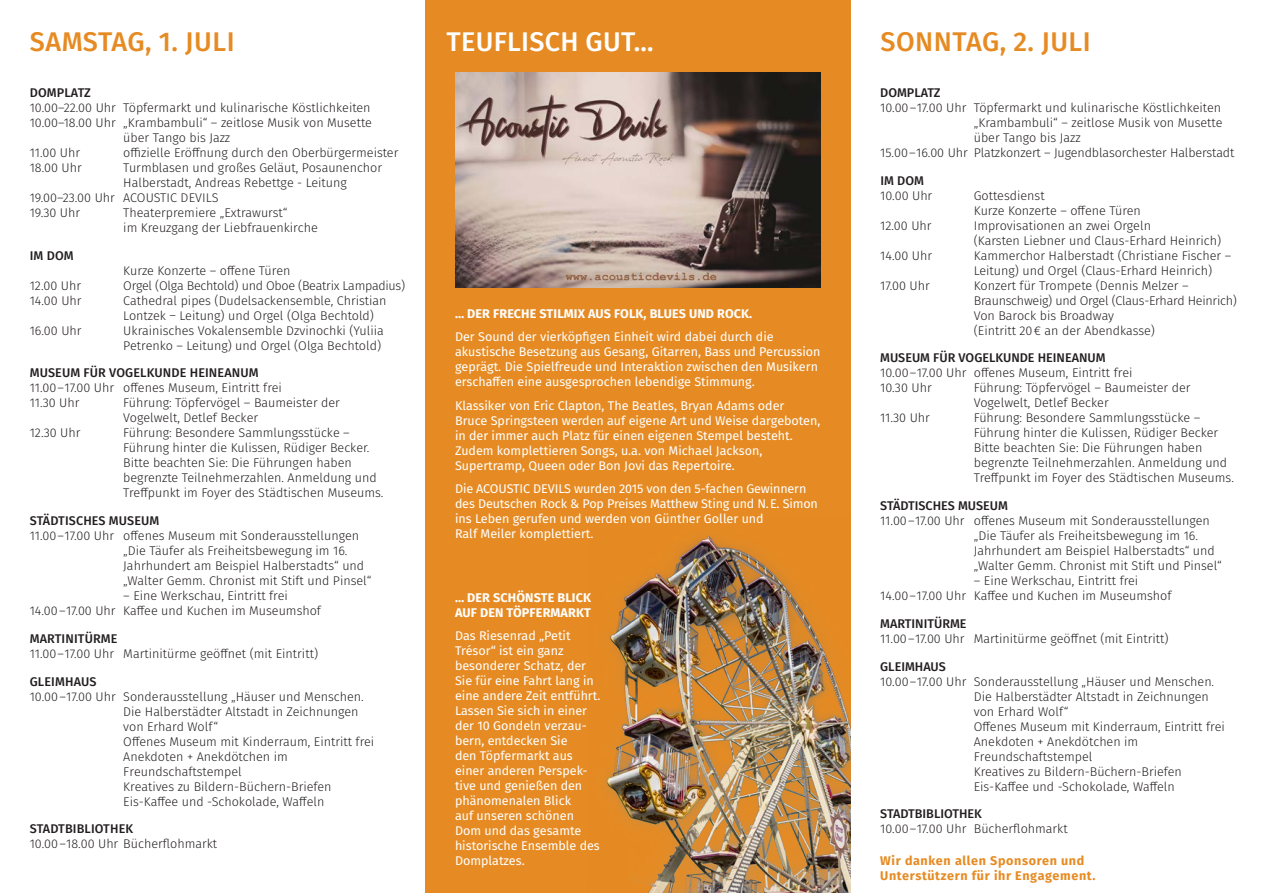
<style>
.page{position:relative;width:1263px;height:893px;background:#fff}
.page>*{position:absolute;margin:0;border:0;box-sizing:border-box;transform-origin:0 0}
.t1{font:500 27px "Fira Sans";letter-spacing:.02em;color:#e68b23}
.t2{font:500 27px "Fira Sans";letter-spacing:.01em;color:#fff}
.t3{font:300 12.6px/15px "Fira Sans";color:#231f20}
.t4{font:12.6px/15px "Fira Sans";color:#fff}
.t5{font:500 12.6px "Fira Sans";color:#231f20}
.t6{font:700 12.6px/15px "Fira Sans";letter-spacing:.01em;color:#fff}
.t7{font:700 12.6px/15.1px "Fira Sans";letter-spacing:.05em;color:#e68b23}
.t8{font:300 12.6px "Fira Sans";letter-spacing:-.02em;color:#231f20}
</style>
<div class="page">
<div style="left:425px;top:0;width:425px;height:893px;background:#e68b23"></div>
<img style="left:605px;top:536px;width:245px;height:357px">
<img style="left:455px;top:72px;width:366px;height:216px">
<h1 class="t1" style="left:30px;top:20px;width:206px">SAMSTAG, 1. JULI</h1>
<p class="t5" style="left:30px;top:82px;width:63px">DOMPLATZ</p>
<p class="t3" style="left:30px;top:100px;width:342px">10.00–22.00 Uhr Töpfermarkt und kulinarische Köstlichkeiten</p>
<p class="t3" style="left:30px;top:115px;width:344px">10.00–18.00 Uhr „Krambambuli“ – zeitlose Musik von Musette</p>
<p class="t3" style="left:123px;top:130px;width:108px">über Tango bis Jazz</p>
<p class="t3" style="left:30px;top:145px;width:52px">11.00 Uhr</p>
<p class="t3" style="left:123px;top:145px;width:277px">offizielle Eröffnung durch den Oberbürgermeister</p>
<p class="t3" style="left:30px;top:160px;width:54px">18.00 Uhr</p>
<p class="t3" style="left:123px;top:160px;width:260px">Turmblasen und großes Geläut, Posaunenchor</p>
<p class="t3" style="left:123px;top:175px;width:225px">Halberstadt, Andreas Rebettge - Leitung</p>
<p class="t3" style="left:30px;top:190px;width:190px">19.00–23.00 Uhr ACOUSTIC DEVILS</p>
<p class="t3" style="left:30px;top:205px;width:52px">19.30 Uhr</p>
<p class="t3" style="left:123px;top:205px;width:196px">Theaterpremiere „Extrawurst“<br>im Kreuzgang der Liebfrauenkirche</p>
<p class="t5" style="left:30px;top:245px;width:45px">IM DOM</p>
<p class="t3" style="left:123px;top:263px;width:169px">Kurze Konzerte – offene Türen</p>
<p class="t3" style="left:30px;top:278px;width:53px">12.00 Uhr</p>
<p class="t8" style="left:123px;top:276px;width:283px">Orgel (Olga Bechtold) und Oboe (Beatrix Lampadius)</p>
<p class="t3" style="left:30px;top:293px;width:53px">14.00 Uhr</p>
<p class="t3" style="left:123px;top:293px;width:265px">Cathedral pipes (Dudelsackensemble, Christian<br>Lontzek – Leitung) und Orgel (Olga Bechtold)</p>
<p class="t3" style="left:30px;top:323px;width:53px">16.00 Uhr</p>
<p class="t3" style="left:123px;top:323px;width:262px">Ukrainisches Vokalensemble Dzvinochki (Yuliia<br>Petrenko – Leitung) und Orgel (Olga Bechtold)</p>
<p class="t5" style="left:30px;top:363px;width:230px">MUSEUM FÜR VOGELKUNDE HEINEANUM</p>
<p class="t3" style="left:30px;top:380px;width:254px">11.00–17.00 Uhr offenes Museum, Eintritt frei<br>11.30 Uhr</p>
<p class="t3" style="left:123px;top:395px;width:218px">Führung: Töpfervögel – Baumeister der<br>Vogelwelt, Detlef Becker</p>
<p class="t3" style="left:30px;top:425px;width:52px">12.30 Uhr</p>
<p class="t3" style="left:123px;top:425px;width:262px">Führung: Besondere Sammlungsstücke – Führung hinter die Kulissen, Rüdiger Becker.<br>Bitte beachten Sie: Die Führungen haben begrenzte Teilnehmerzahlen. Anmeldung und Treffpunkt im Foyer des Städtischen Museums.</p>
<p class="t5" style="left:30px;top:511px;width:131px">STÄDTISCHES MUSEUM</p>
<p class="t3" style="left:123px;top:528px;width:250px;text-indent:-94px">11.00–17.00 Uhr offenes Museum mit Sonderausstellungen „Die Täufer als Freiheitsbewegung im 16.<br>Jahrhundert am Beispiel Halberstadts“ und „Walter Gemm. Chronist mit Stift und Pinsel“</p>
<p class="t3" style="left:30px;top:588px;width:293px;text-indent:94px">– Eine Werkschau, Eintritt frei<br>14.00–17.00 Uhr Kaffee und Kuchen im Museumshof</p>
<p class="t5" style="left:30px;top:628px;width:89px">MARTINITÜRME</p>
<p class="t3" style="left:30px;top:646px;width:290px">11.00–17.00 Uhr Martinitürme geöffnet (mit Eintritt)</p>
<p class="t5" style="left:30px;top:671px;width:68px">GLEIMHAUS</p>
<p class="t3" style="left:123px;top:689px;width:252px;text-indent:-94px">10.00–17.00 Uhr Sonderausstellung „Häuser und Menschen.<br>Die Halberstädter Altstadt in Zeichnungen von Erhard Wolf“<br>Offenes Museum mit Kinderraum, Eintritt frei Anekdoten + Anekdötchen im Freundschaftstempel<br>Kreatives zu Bildern-Büchern-Briefen Eis-Kaffee und -Schokolade, Waffeln</p>
<p class="t5" style="left:30px;top:819px;width:105px">STADTBIBLIOTHEK</p>
<p class="t3" style="left:30px;top:836px;width:189px">10.00–18.00 Uhr Bücherflohmarkt</p>
<h1 class="t2" style="left:447px;top:20px;width:208px">TEUFLISCH GUT…</h1>
<h1 class="t1" style="left:880px;top:20px;width:212px">SONNTAG, 2. JULI</h1>
<p class="t6" style="left:455px;top:305px;width:299px">… DER FRECHE STILMIX AUS FOLK, BLUES UND ROCK.</p>
<p class="t4" style="left:455px;top:329px;width:367px">Der Sound der vierköpfigen Einheit wird dabei durch die akustische Besetzung aus Gesang, Gitarren, Bass und Percussion geprägt. Die Spielfreude und Interaktion zwischen den Musikern erschaffen eine ausgesprochen lebendige Stimmung.</p>
<p class="t4" style="left:455px;top:398px;width:367px">Klassiker von Eric Clapton, The Beatles, Bryan Adams oder<br>Bruce Springsteen werden auf eigene Art und Weise dargeboten, in der immer auch Platz für einen eigenen Stempel besteht.<br>Zudem komplettieren Songs, u.a. von Michael Jackson, Supertramp, Queen oder Bon Jovi das Repertoire.</p>
<p class="t4" style="left:455px;top:481px;width:364px">Die ACOUSTIC DEVILS wurden 2015 von den 5-fachen Gewinnern des Deutschen Rock &amp; Pop Preises Matthew Sting und N.E. Simon ins Leben gerufen und werden von Günther Goller und<br>Ralf Meiler komplettiert.</p>
<p class="t6" style="left:455px;top:589px;width:138px">… DER SCHÖNSTE BLICK<br>AUF DEN TÖPFERMARKT</p>
<p class="t4" style="left:455px;top:628px;width:147px">Das Riesenrad „Petit<br>Trésor“ ist ein ganz besonderer Schatz, der<br>Sie für eine Fahrt lang in eine andere Zeit entführt.<br>Lassen Sie sich in einer der 10 Gondeln verzau&shy;bern, entdecken Sie<br>den Töpfermarkt aus einer anderen Perspek&shy;tive und genießen den phänomenalen Blick<br>auf unseren schönen<br>Dom und das gesamte historische Ensemble des<br>Domplatzes.</p>
<p class="t5" style="left:880px;top:82px;width:62px">DOMPLATZ</p>
<p class="t3" style="left:880px;top:100px;width:342px">10.00–17.00 Uhr Töpfermarkt und kulinarische Köstlichkeiten</p>
<p class="t3" style="left:974px;top:115px;width:250px">„Krambambuli“ – zeitlose Musik von Musette</p>
<p class="t3" style="left:974px;top:130px;width:108px">über Tango bis Jazz</p>
<p class="t3" style="left:880px;top:145px;width:356px">15.00–16.00 Uhr Platzkonzert – Jugendblasorchester Halberstadt</p>
<p class="t5" style="left:880px;top:170px;width:45px">IM DOM</p>
<p class="t3" style="left:880px;top:188px;width:54px">10.00 Uhr</p>
<p class="t3" style="left:974px;top:188px;width:169px">Gottesdienst<br>Kurze Konzerte – offene Türen</p>
<p class="t3" style="left:880px;top:218px;width:53px">12.00 Uhr</p>
<p class="t3" style="left:974px;top:218px;width:249px">Improvisationen an zwei Orgeln<br>(Karsten Liebner und Claus-Erhard Heinrich)</p>
<p class="t3" style="left:880px;top:248px;width:53px">14.00 Uhr</p>
<p class="t3" style="left:974px;top:248px;width:259px">Kammerchor Halberstadt (Christiane Fischer –<br>Leitung) und Orgel (Claus-Erhard Heinrich)</p>
<p class="t3" style="left:880px;top:278px;width:51px">17.00 Uhr</p>
<p class="t3" style="left:974px;top:278px;width:265px">Konzert für Trompete (Dennis Melzer – Braunschweig) und Orgel (Claus-Erhard Heinrich)<br>Von Barock bis Broadway<br>(Eintritt 20€ an der Abendkasse)</p>
<p class="t5" style="left:880px;top:348px;width:227px">MUSEUM FÜR VOGELKUNDE HEINEANUM</p>
<p class="t3" style="left:880px;top:365px;width:254px">10.00–17.00 Uhr offenes Museum, Eintritt frei<br>10.30 Uhr</p>
<p class="t3" style="left:974px;top:380px;width:218px">Führung: Töpfervögel – Baumeister der<br>Vogelwelt, Detlef Becker</p>
<p class="t3" style="left:880px;top:410px;width:51px">11.30 Uhr</p>
<p class="t3" style="left:974px;top:410px;width:262px">Führung: Besondere Sammlungsstücke – Führung hinter die Kulissen, Rüdiger Becker Bitte beachten Sie: Die Führungen haben begrenzte Teilnehmerzahlen. Anmeldung und Treffpunkt im Foyer des Städtischen Museums.</p>
<p class="t5" style="left:880px;top:496px;width:129px">STÄDTISCHES MUSEUM</p>
<p class="t3" style="left:974px;top:513px;width:250px;text-indent:-94px">11.00–17.00 Uhr offenes Museum mit Sonderausstellungen „Die Täufer als Freiheitsbewegung im 16.<br>Jahrhundert am Beispiel Halberstadts“ und „Walter Gemm. Chronist mit Stift und Pinsel“</p>
<p class="t3" style="left:880px;top:573px;width:293px;text-indent:94px">– Eine Werkschau, Eintritt frei<br>14.00–17.00 Uhr Kaffee und Kuchen im Museumshof</p>
<p class="t5" style="left:880px;top:613px;width:88px">MARTINITÜRME</p>
<p class="t3" style="left:880px;top:631px;width:290px">11.00–17.00 Uhr Martinitürme geöffnet (mit Eintritt)</p>
<p class="t5" style="left:880px;top:656px;width:67px">GLEIMHAUS</p>
<p class="t3" style="left:974px;top:674px;width:252px;text-indent:-94px">10.00–17.00 Uhr Sonderausstellung „Häuser und Menschen.<br>Die Halberstädter Altstadt in Zeichnungen von Erhard Wolf“<br>Offenes Museum mit Kinderraum, Eintritt frei Anekdoten + Anekdötchen im Freundschaftstempel<br>Kreatives zu Bildern-Büchern-Briefen Eis-Kaffee und -Schokolade, Waffeln</p>
<p class="t5" style="left:880px;top:804px;width:103px">STADTBIBLIOTHEK</p>
<p class="t3" style="left:880px;top:821px;width:189px">10.00–17.00 Uhr Bücherflohmarkt</p>
<p class="t7" style="left:880px;top:852px;width:217px">Wir danken allen Sponsoren und<br>Unterstützern für ihr Engagement.</p>
</div>
